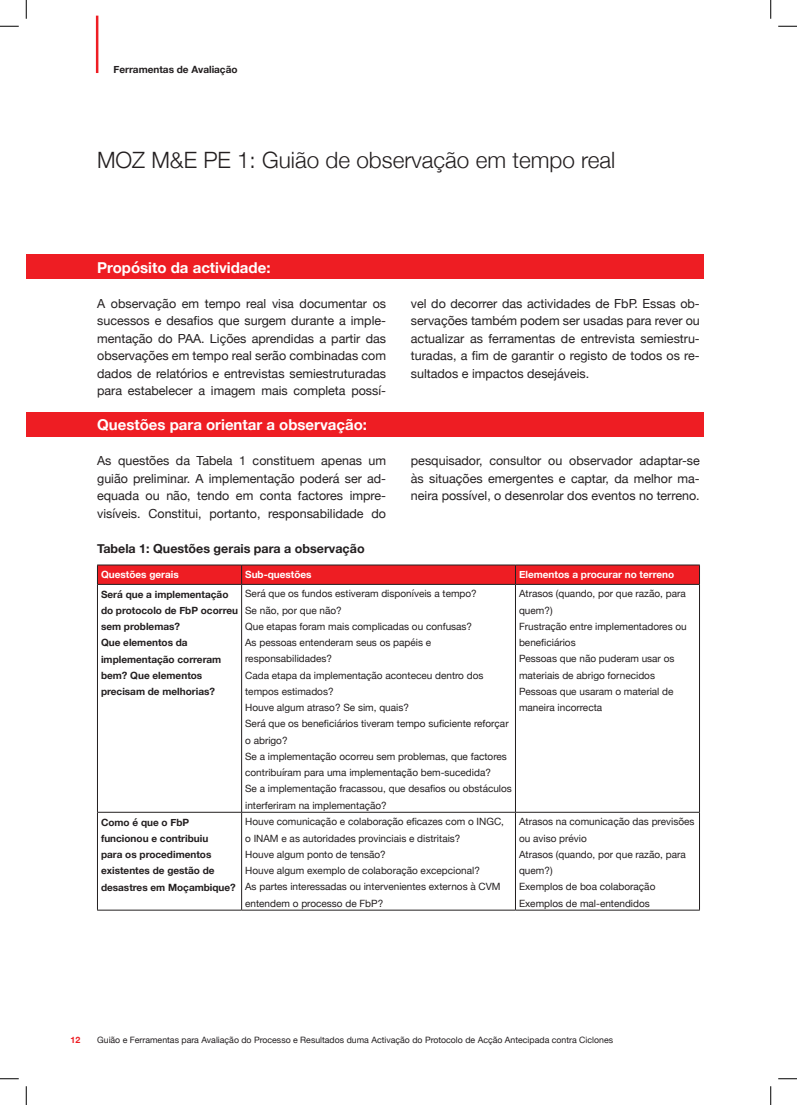
<style>
.page{position:relative;width:797px;height:1105px;background:#fff}
.page>*{position:absolute;margin:0;border:0;box-sizing:border-box;transform-origin:0 0}
.t1{font:300 22.5px "Helvetica Neue";color:#231f20}
.t2{font:700 15px "Helvetica Neue";color:#fff}
.t3{font:12.5px/17.5px "Helvetica Neue";color:#231f20;text-align:justify}
.t4{font:700 12.5px "Helvetica Neue";color:#231f20}
.t5{font:10px/16.2px "Helvetica Neue";color:#231f20}
.t6{font:700 10px/16.2px "Helvetica Neue";color:#231f20}
.t7{font:700 10px "Helvetica Neue";color:#fff}
.t8{font:8.75px "Helvetica Neue";color:#231f20}
.t9{font:700 8.75px "Helvetica Neue";color:#ee1d23}
</style>
<div class="page">
<hr style="left:96px;top:16px;width:2px;height:57px;background:#ee1d23">
<div style="left:26px;top:254px;width:677px;height:25px;background:#ee1d23"></div>
<div style="left:26px;top:412px;width:677px;height:25px;background:#ee1d23"></div>
<svg style="left:97px;top:565px;width:603px;height:19px;background:#e51d22"></svg>
<hr style="left:97px;top:584px;width:145px;height:1px;background:#231f20">
<hr style="left:97px;top:585px;width:1px;height:227px;background:#231f20">
<hr style="left:242px;top:584px;width:273px;height:1px;background:#231f20">
<hr style="left:241px;top:585px;width:1px;height:227px;background:#231f20">
<hr style="left:515px;top:584px;width:184px;height:1px;background:#231f20">
<hr style="left:515px;top:585px;width:1px;height:227px;background:#231f20">
<hr style="left:699px;top:585px;width:1px;height:227px;background:#231f20">
<hr style="left:97px;top:812px;width:145px;height:1px;background:#231f20">
<hr style="left:97px;top:812px;width:1px;height:98px;background:#231f20">
<hr style="left:242px;top:812px;width:273px;height:1px;background:#231f20">
<hr style="left:241px;top:812px;width:1px;height:98px;background:#231f20">
<hr style="left:515px;top:812px;width:184px;height:1px;background:#231f20">
<hr style="left:515px;top:812px;width:1px;height:98px;background:#231f20">
<hr style="left:699px;top:812px;width:1px;height:98px;background:#231f20">
<hr style="left:97px;top:910px;width:145px;height:1px;background:#231f20">
<hr style="left:242px;top:910px;width:273px;height:1px;background:#231f20">
<hr style="left:515px;top:910px;width:184px;height:1px;background:#231f20">
<svg style="left:0;top:25px;width:19px;height:2px"></svg>
<svg style="left:778px;top:25px;width:19px;height:2px"></svg>
<svg style="left:0;top:1078px;width:19px;height:1px"></svg>
<svg style="left:778px;top:1078px;width:19px;height:1px"></svg>
<svg style="left:25px;top:0;width:2px;height:19px"></svg>
<svg style="left:25px;top:1086px;width:2px;height:19px"></svg>
<svg style="left:770px;top:0;width:1px;height:19px"></svg>
<svg style="left:770px;top:1086px;width:1px;height:19px"></svg>
<p class="t6" style="left:113px;top:62px;width:126px">Ferramentas de Avaliação</p>
<h1 class="t1" style="left:97px;top:141px;width:519px">MOZ M&amp;E PE 1: Guião de observação em tempo real</h1>
<h2 class="t2" style="left:97px;top:255px;width:175px">Propósito da actividade:</h2>
<p class="t3" style="left:97px;top:295px;width:290px">A observação em tempo real visa documentar os sucessos e desafios que surgem durante a imple&shy;mentação do PAA. Lições aprendidas a partir das observações em tempo real serão combinadas com dados de relatórios e entrevistas semiestruturadas para estabelecer a imagem mais completa possí-</p>
<p class="t3" style="left:411px;top:295px;width:290px">vel do decorrer das actividades de FbP. Essas ob&shy;servações também podem ser usadas para rever ou actualizar as ferramentas de entrevista semiestru&shy;turadas, a fim de garantir o registo de todos os re&shy;sultados e impactos desejáveis.</p>
<h2 class="t2" style="left:97px;top:413px;width:271px">Questões para orientar a observação:</h2>
<p class="t3" style="left:97px;top:453px;width:290px">As questões da Tabela 1 constituem apenas um guião preliminar. A implementação poderá ser ad&shy;equada ou não, tendo em conta factores impre&shy;visíveis. Constitui, portanto, responsabilidade do</p>
<p class="t3" style="left:411px;top:453px;width:290px">pesquisador, consultor ou observador adaptar-se às situações emergentes e captar, da melhor ma&shy;neira possível, o desenrolar dos eventos no terreno.</p>
<p class="t4" style="left:97px;top:538px;width:269px">Tabela 1: Questões gerais para a observação</p>
<p class="t7" style="left:101px;top:567px;width:79px">Questões gerais</p>
<p class="t7" style="left:245px;top:567px;width:68px">Sub-questões</p>
<p class="t7" style="left:519px;top:567px;width:157px">Elementos a procurar no terreno</p>
<p class="t6" style="left:101px;top:586px;width:138px">Será que a implementação do protocolo de FbP ocorreu sem problemas?<br>Que elementos da implementação correram bem? Que elementos precisam de melhorias?</p>
<p class="t5" style="left:245px;top:586px;width:268px">Será que os fundos estiveram disponíveis a tempo?<br>Se não, por que não?<br>Que etapas foram mais complicadas ou confusas?<br>As pessoas entenderam seus os papéis e responsabilidades?<br>Cada etapa da implementação aconteceu dentro dos tempos estimados?<br>Houve algum atraso? Se sim, quais?<br>Será que os beneficiários tiveram tempo suficiente reforçar o abrigo?<br>Se a implementação ocorreu sem problemas, que factores contribuíram para uma implementação bem-sucedida?<br>Se a implementação fracassou, que desafios ou obstáculos interferiram na implementação?</p>
<p class="t5" style="left:519px;top:586px;width:169px">Atrasos (quando, por que razão, para quem?)<br>Frustração entre implementadores ou beneficiários<br>Pessoas que não puderam usar os materiais de abrigo fornecidos<br>Pessoas que usaram o material de maneira incorrecta</p>
<p class="t6" style="left:101px;top:814px;width:136px">Como é que o FbP funcionou e contribuiu<br>para os procedimentos existentes de gestão de desastres em Moçambique?</p>
<p class="t5" style="left:245px;top:814px;width:260px">Houve comunicação e colaboração eficazes com o INGC, o INAM e as autoridades provinciais e distritais?<br>Houve algum ponto de tensão?<br>Houve algum exemplo de colaboração excepcional?<br>As partes interessadas ou intervenientes externos à CVM entendem o processo de FbP?</p>
<p class="t5" style="left:519px;top:814px;width:177px">Atrasos na comunicação das previsões ou aviso prévio<br>Atrasos (quando, por que razão, para quem?)<br>Exemplos de boa colaboração<br>Exemplos de mal-entendidos</p>
<p class="t9" style="left:71px;top:1033px;width:11px">12</p>
<p class="t8" style="left:97px;top:1033px;width:517px">Guião e Ferramentas para Avaliação do Processo e Resultados duma Activação do Protocolo de Acção Antecipada contra Ciclones</p>
</div>
